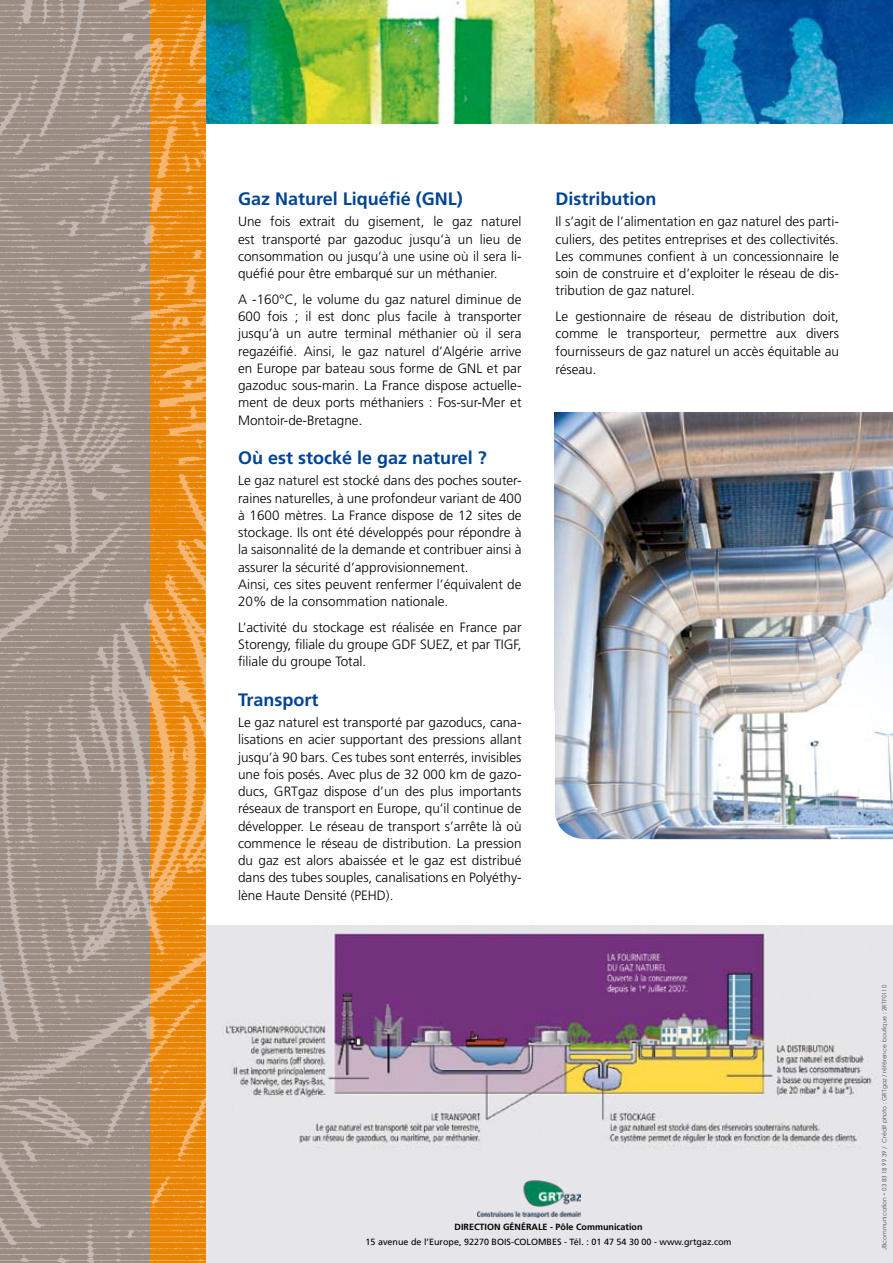
<style>
.page{position:relative;width:893px;height:1263px;background:#fff}
.page>*{position:absolute;margin:0;border:0;box-sizing:border-box;transform-origin:0 0}
.t1{font:700 18px "Frutiger LT Std";color:#004494}
.t2{font:300 13.5px/17.2px "Frutiger LT Std";color:#000;text-align:justify}
.t3{font:9px "Frutiger LT Std";color:#000}
.t4{font:700 9px "Frutiger LT Std";color:#000}
.t5{font:6px "Century Gothic";color:#4b4b4d}
.s1{color:#e9619c}
</style>
<div class="page">
<img style="left:206px;top:0;width:687px;height:123px">
<img style="left:206px;top:926px;width:687px;height:337px">
<img style="left:478px;top:1179px;width:103px;height:39px">
<img style="left:0;top:0;width:150px;height:1263px">
<img style="left:150px;top:0;width:56px;height:1263px">
<img style="left:555px;top:412px;width:338px;height:15px">
<img style="left:555px;top:427px;width:338px;height:412px">
<h1 class="t1" style="left:238px;top:188px;width:226px">Gaz Naturel Liquéfié (GNL)</h1>
<p class="t2" style="left:238px;top:213px;width:285px">Une fois extrait du gisement, le gaz naturel est transporté par gazoduc jusqu’à un lieu de consommation ou jusqu’à une usine où il sera li&shy;quéfié pour être embarqué sur un méthanier.</p>
<p class="t2" style="left:238px;top:291px;width:285px">A -160°C, le volume du gaz naturel diminue de 600 fois ; il est donc plus facile à transporter jusqu’à un autre terminal méthanier où il sera regazéifié. Ainsi, le gaz naturel d’Algérie arrive en Europe par bateau sous forme de GNL et par gazoduc sous-marin. La France dispose actuelle&shy;ment de deux ports méthaniers : Fos-sur-Mer et Montoir-de-Bretagne.</p>
<h1 class="t1" style="left:238px;top:447px;width:250px">Où est stocké le gaz naturel ?</h1>
<p class="t2" style="left:238px;top:472px;width:285px;text-align:left">Le gaz naturel est stocké dans des poches souter&shy;raines naturelles, à une profondeur variant de 400 à 1600 mètres. La France dispose de 12 sites de stockage. Ils ont été développés pour répondre à la saisonnalité de la demande et contribuer ainsi à assurer la sécurité d’approvisionnement.<br>Ainsi, ces sites peuvent renfermer l’équivalent de 20% de la consommation nationale.</p>
<p class="t2" style="left:238px;top:619px;width:285px">L’activité du stockage est réalisée en France par Storengy, filiale du groupe GDF SUEZ, et par TIGF, filiale du groupe Total.</p>
<h1 class="t1" style="left:238px;top:689px;width:82px">Transport</h1>
<p class="t2" style="left:238px;top:714px;width:285px">Le gaz naturel est transporté par gazoducs, cana&shy;lisations en acier supportant des pressions allant jusqu’à 90 bars. Ces tubes sont enterrés, invisibles une fois posés. Avec plus de 32 000 km de gazo&shy;ducs, GRTgaz dispose d’un des plus importants réseaux de transport en Europe, qu’il continue de développer. Le réseau de transport s’arrête là où commence le réseau de distribution. La pression du gaz est alors abaissée et le gaz est distribué dans des tubes souples, canalisations en Polyéthy&shy;lène Haute Densité (PEHD).</p>
<h1 class="t1" style="left:556px;top:188px;width:102px">Distribution</h1>
<p class="t2" style="left:556px;top:213px;width:285px">Il s’agit de l’alimentation en gaz naturel des parti&shy;culiers, des petites entreprises et des collectivités.<br>Les communes confient à un concessionnaire le soin de construire et d’exploiter le réseau de dis&shy;tribution de gaz naturel.</p>
<p class="t2" style="left:556px;top:308px;width:285px">Le gestionnaire de réseau de distribution doit, comme le transporteur, permettre aux divers fournisseurs de gaz naturel un accès équitable au réseau.</p>
<p class="t4" style="left:454px;top:1221px;width:190px">Direction Générale - pôle Communication</p>
<p class="t3" style="left:366px;top:1236px;width:367px">15 avenue de l’Europe, 92270 BOIS-COLOMBES - Tél. : 01 47 54 30 00 - www.grtgaz.com</p>
<p class="t5" style="left:880px;top:1250px;width:267px;rotate:-90deg">JBcommunication <span class="s1">•</span> 03 83 18 99 39 / Crédit photo : GRTgaz / référence boutique : 2RTF0110</p>
</div>
